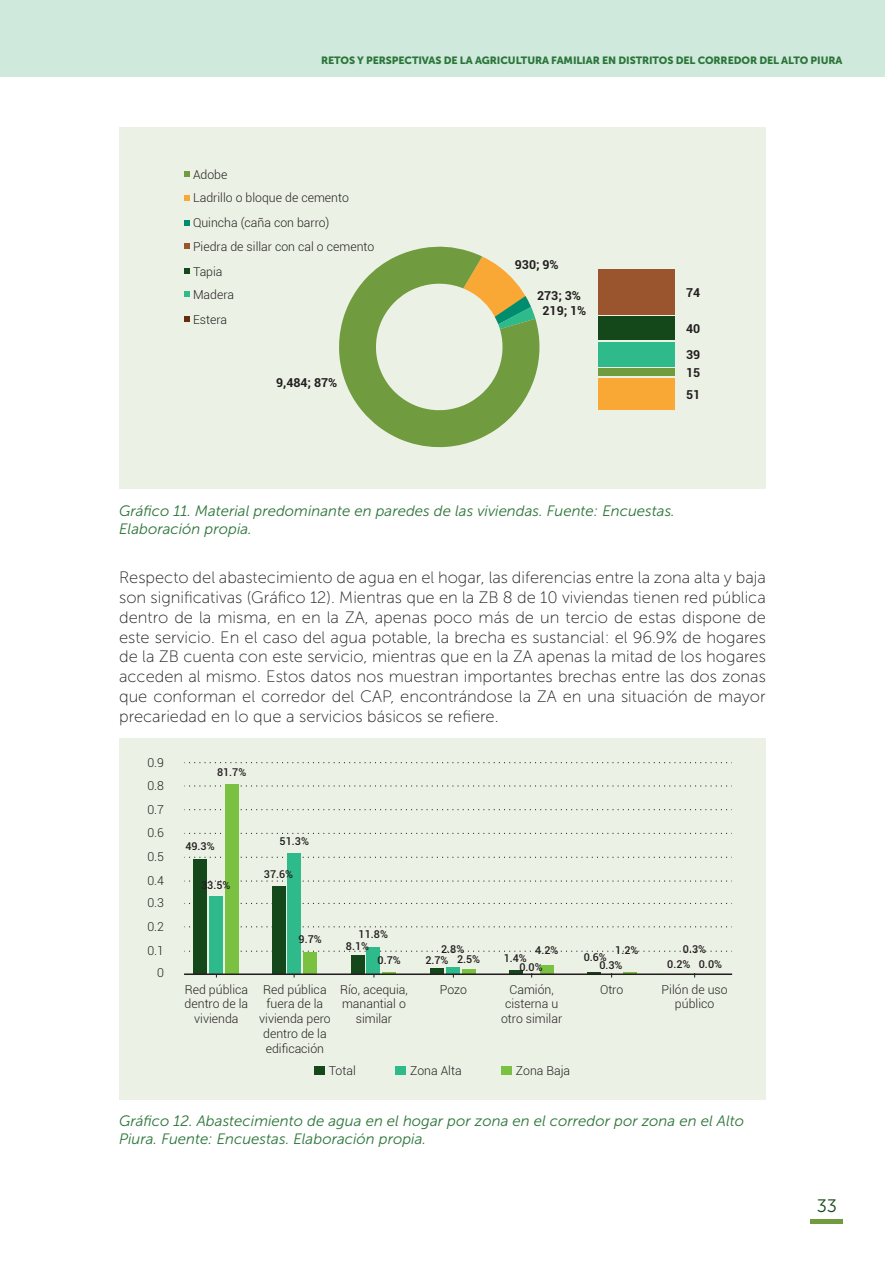
<style>
.page{position:relative;width:885px;height:1263px;background:#fff}
.page>*{position:absolute;margin:0;border:0;box-sizing:border-box;transform-origin:0 0}
.t1{font:18px "Museo Sans 300";color:#144719}
.CAJA_DE_TEXTO{font:16.5px/19.8px "Museo Sans 100";color:#231f20;text-align:justify}
.FUENTE{font:italic 15px/18px "Museo Sans 300";color:#2c7539}
.t2{font:300 12.3px/14.7px "Roboto";color:#231f20;text-align:center}
.t3{font:700 12.3px/26px "Roboto";color:#231f20}
.t4{font:500 10.8px/17.2px "Roboto";color:#231f20}
.t5{font:10.5px "Museo Sans 900";letter-spacing:-.01em;color:#2c7539}
</style>
<div class="page">
<div style="left:0;top:0;width:884px;height:77px;background:#d0e9dd"></div>
<div style="left:119px;top:128px;width:646px;height:361px;background:#ecf1e5"></div>
<svg style="left:185px;top:172px;width:5px;height:5px"></svg>
<svg style="left:185px;top:195px;width:5px;height:5px"></svg>
<svg style="left:185px;top:220px;width:5px;height:5px"></svg>
<svg style="left:185px;top:243px;width:5px;height:5px"></svg>
<svg style="left:185px;top:268px;width:5px;height:5px"></svg>
<svg style="left:185px;top:291px;width:5px;height:6px"></svg>
<svg style="left:185px;top:317px;width:5px;height:5px"></svg>
<div style="left:597px;top:378px;width:77px;height:32px;background:#faa835"></div>
<div style="left:597px;top:317px;width:77px;height:23px;background:#144719"></div>
<div style="left:597px;top:342px;width:77px;height:24px;background:#2fba8c"></div>
<div style="left:597px;top:368px;width:77px;height:8px;background:#709b3f"></div>
<div style="left:597px;top:269px;width:77px;height:46px;background:#9a552f"></div>
<svg style="left:339px;top:246px;width:201px;height:202px"></svg>
<div style="left:119px;top:738px;width:646px;height:361px;background:#ecf1e5"></div>
<svg style="left:509px;top:971px;width:13px;height:2px"></svg>
<div style="left:541px;top:965px;width:13px;height:9px;background:#7ac142"></div>
<svg style="left:184px;top:951px;width:548px;height:1px"></svg>
<svg style="left:184px;top:926px;width:548px;height:1px"></svg>
<svg style="left:184px;top:903px;width:548px;height:1px"></svg>
<svg style="left:184px;top:881px;width:548px;height:1px"></svg>
<svg style="left:184px;top:857px;width:548px;height:1px"></svg>
<svg style="left:184px;top:833px;width:548px;height:1px"></svg>
<svg style="left:184px;top:809px;width:548px;height:1px"></svg>
<svg style="left:184px;top:785px;width:548px;height:1px"></svg>
<svg style="left:184px;top:762px;width:548px;height:1px"></svg>
<div style="left:193px;top:859px;width:13px;height:115px;background:#144719"></div>
<div style="left:209px;top:896px;width:13px;height:78px;background:#2fba8c"></div>
<div style="left:225px;top:784px;width:13px;height:190px;background:#7ac142"></div>
<div style="left:314px;top:1066px;width:10px;height:9px;background:#144719"></div>
<div style="left:395px;top:1066px;width:10px;height:9px;background:#2fba8c"></div>
<div style="left:501px;top:1066px;width:10px;height:9px;background:#7ac142"></div>
<div style="left:272px;top:887px;width:13px;height:87px;background:#144719"></div>
<div style="left:288px;top:854px;width:13px;height:120px;background:#2fba8c"></div>
<div style="left:303px;top:952px;width:13px;height:22px;background:#7ac142"></div>
<div style="left:351px;top:955px;width:13px;height:19px;background:#144719"></div>
<div style="left:367px;top:947px;width:13px;height:27px;background:#2fba8c"></div>
<svg style="left:382px;top:972px;width:13px;height:1px"></svg>
<div style="left:430px;top:968px;width:13px;height:6px;background:#144719"></div>
<div style="left:446px;top:967px;width:13px;height:7px;background:#2fba8c"></div>
<div style="left:462px;top:969px;width:13px;height:5px;background:#7ac142"></div>
<svg style="left:587px;top:972px;width:13px;height:1px"></svg>
<svg style="left:623px;top:972px;width:13px;height:1px"></svg>
<hr style="left:184px;top:973px;width:548px;height:2px;background:#231f20">
<hr style="left:810px;top:1219px;width:32px;height:4px;background:#709b3f">
<p class="t5" style="left:321px;top:54px;width:523px">RETOS Y PERSPECTIVAS DE LA AGRICULTURA FAMILIAR EN DISTRITOS DEL CORREDOR DEL ALTO PIURA</p>
<p class="t2" style="left:193px;top:162px;width:157px;line-height:23.5px;text-align:left">Adobe<br>Ladrillo o bloque de cemento</p>
<p class="t2" style="left:193px;top:211px;width:183px;line-height:23.1px;text-align:left">Quincha (caña con barro)<br>Piedra de sillar con cal o cemento</p>
<p class="t2" style="left:193px;top:259px;width:43px;line-height:23.1px;text-align:left">Tapia<br>Madera</p>
<p class="t2" style="left:193px;top:312px;width:36px">Estera</p>
<p class="t3" style="left:276px;top:369px;width:63px">9,484; 87%</p>
<p class="t3" style="left:515px;top:252px;width:45px">930; 9%</p>
<p class="t3" style="left:537px;top:282px;width:45px">273; 3%</p>
<p class="t3" style="left:542px;top:297px;width:45px">219; 1%</p>
<p class="t3" style="left:686px;top:279px;width:16px">74</p>
<p class="t3" style="left:686px;top:316px;width:16px">40<br>39</p>
<p class="t3" style="left:686px;top:361px;width:16px;line-height:21.9px">15<br>51</p>
<p class="FUENTE" style="left:119px;top:501px;width:557px">Gráfico 11. Material predominante en paredes de las viviendas. Fuente: Encuestas.<br>Elaboración propia.</p>
<p class="CAJA_DE_TEXTO" style="left:119px;top:568px;width:648px">Respecto del abastecimiento de agua en el hogar, las diferencias entre la zona alta y baja son significativas (Gráfico 12). Mientras que en la ZB 8 de 10 viviendas tienen red pública dentro de la misma, en en la ZA, apenas poco más de un tercio de estas dispone de este servicio. En el caso del agua potable, la brecha es sustancial: el 96.9% de hogares de la ZB cuenta con este servicio, mientras que en la ZA apenas la mitad de los hogares acceden al mismo. Estos datos nos muestran importantes brechas entre las dos zonas que conforman el corredor del CAP, encontrándose la ZA en una situación de mayor precariedad en lo que a servicios básicos se refiere.</p>
<p class="t2" style="left:147px;top:754px;width:18px">0.9</p>
<p class="t2" style="left:147px;top:778px;width:18px">0.8</p>
<p class="t2" style="left:147px;top:801px;width:18px">0.7</p>
<p class="t2" style="left:147px;top:825px;width:18px">0.6</p>
<p class="t2" style="left:147px;top:849px;width:18px">0.5</p>
<p class="t2" style="left:147px;top:873px;width:18px">0.4</p>
<p class="t2" style="left:147px;top:895px;width:18px">0.3</p>
<p class="t2" style="left:147px;top:918px;width:18px">0.2</p>
<p class="t2" style="left:147px;top:943px;width:18px">0.1</p>
<p class="t2" style="left:157px;top:965px;width:8px">0</p>
<p class="t4" style="left:217px;top:763px;width:31px">81.7%</p>
<p class="t4" style="left:185px;top:837px;width:31px">49.3%</p>
<p class="t4" style="left:201px;top:876px;width:31px">33.5%</p>
<p class="t4" style="left:279px;top:832px;width:31px">51.3%</p>
<p class="t4" style="left:264px;top:865px;width:31px">37.6%</p>
<p class="t2" style="left:185px;top:981px;width:65px">Red pública dentro de la vivienda</p>
<p class="t4" style="left:298px;top:930px;width:25px">9.7%</p>
<p class="t4" style="left:358px;top:925px;width:31px">11.8%</p>
<p class="t4" style="left:346px;top:937px;width:25px">8.1%</p>
<p class="t4" style="left:377px;top:951px;width:25px">0.7%</p>
<p class="t4" style="left:441px;top:940px;width:25px">2.8%</p>
<p class="t4" style="left:425px;top:951px;width:56px">2.7% 2.5%</p>
<p class="t4" style="left:519px;top:941px;width:41px;text-indent:16px">4.2%<br>0.0%</p>
<p class="t4" style="left:503px;top:949px;width:25px">1.4%</p>
<p class="t2" style="left:259px;top:981px;width:73px">Red pública fuera de la vivienda pero dentro de la edificación</p>
<p class="t2" style="left:329px;top:1063px;width:28px">Total</p>
<p class="t2" style="left:410px;top:1063px;width:53px">Zona Alta</p>
<p class="t2" style="left:516px;top:1063px;width:56px">Zona Baja</p>
<p class="t2" style="left:340px;top:981px;width:69px">Río, acequia, manantial o similar</p>
<p class="t2" style="left:501px;top:981px;width:63px">Camión, cisterna u otro similar</p>
<p class="t2" style="left:440px;top:981px;width:29px">Pozo</p>
<p class="t4" style="left:599px;top:943px;width:41px;line-height:15px;text-indent:16px">1.2%<br>0.3%</p>
<p class="t4" style="left:583px;top:948px;width:25px">0.6%</p>
<p class="t2" style="left:600px;top:981px;width:25px">Otro</p>
<p class="t4" style="left:683px;top:940px;width:25px">0.3%</p>
<p class="t4" style="left:667px;top:955px;width:56px">0.2% 0.0%</p>
<p class="t2" style="left:661px;top:981px;width:68px">Pilón de uso público</p>
<p class="FUENTE" style="left:119px;top:1112px;width:626px">Gráfico 12. Abastecimiento de agua en el hogar por zona en el corredor por zona en el Alto<br>Piura. Fuente: Encuestas. Elaboración propia.</p>
<p class="t1" style="left:816px;top:1196px;width:22px">33</p>
</div>
